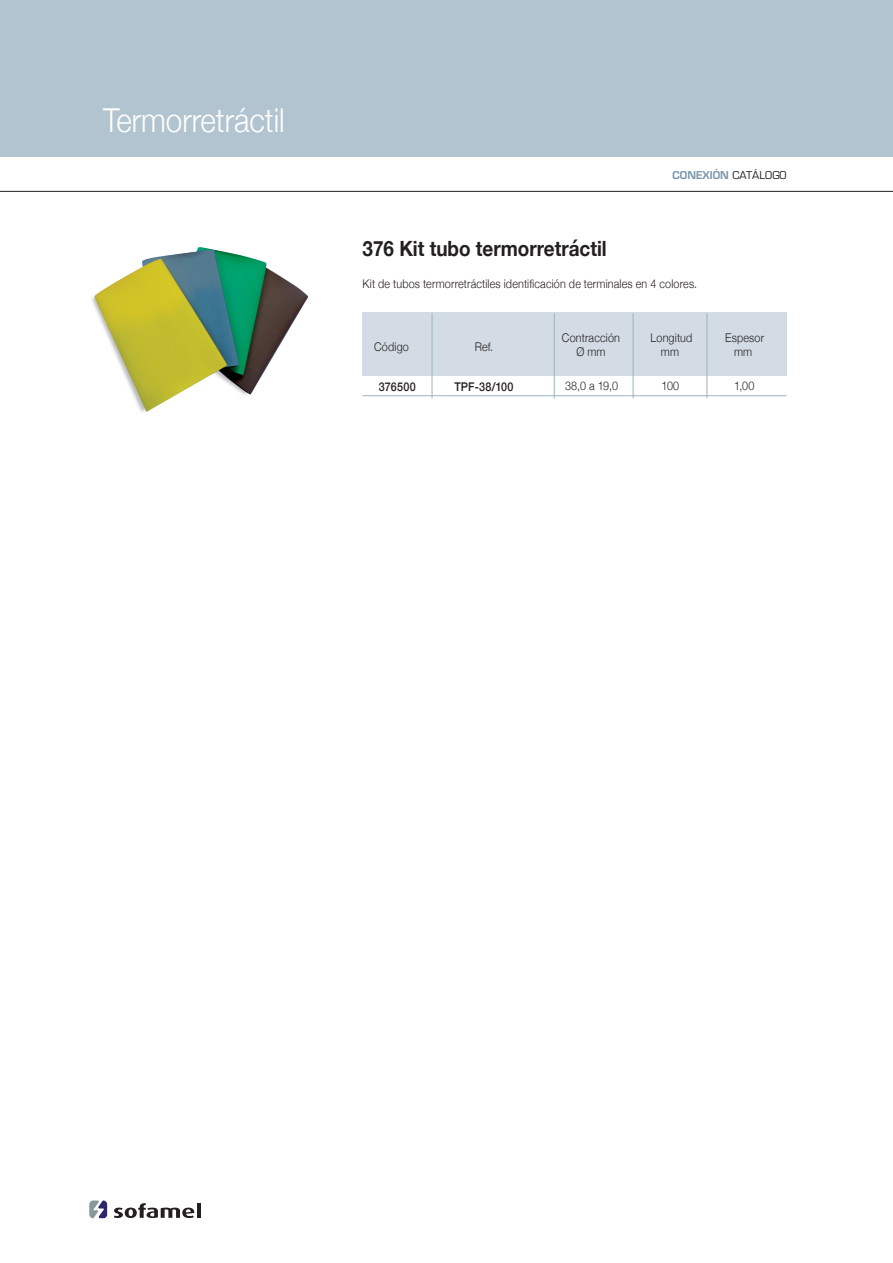
<style>
.page{position:relative;width:893px;height:1263px;background:#fff}
.page>*{position:absolute;margin:0;border:0;box-sizing:border-box;transform-origin:0 0}
.t1{font:300 33px "Helvetica Neue";color:#fff;scale:.9 1}
.t2{font:700 21px "Helvetica Neue";color:#231f20;scale:.9 1}
.t3{font:300 12px "Helvetica Neue";letter-spacing:.015em;color:#231f20;scale:.9 1}
.t4{font:500 12px "Helvetica Neue";letter-spacing:.02em;color:#231f20;scale:.9 1}
.t5{font:600 10.5px "Eurostile";color:#7794ab}
.s1{font-weight:400;color:#231f20}
</style>
<div class="page">
<svg style="left:114px;top:1203px;width:80px;height:15px"></svg>
<hr style="left:197px;top:1203px;width:4px;height:15px;background:#231f20">
<svg style="left:89px;top:1200px;width:18px;height:18px"></svg>
<div style="left:0;top:0;width:893px;height:157px;background:#b2c4cf"></div>
<hr style="left:0;top:191px;width:893px;height:1px;background:#231f20">
<img style="left:92px;top:247px;width:217px;height:165px">
<div style="left:363px;top:312px;width:424px;height:64px;background:#d3dce4"></div>
<hr style="left:432px;top:313px;width:1px;height:85px;background:#9bb3c4">
<hr style="left:707px;top:313px;width:1px;height:85px;background:#9bb3c4">
<hr style="left:633px;top:313px;width:1px;height:85px;background:#9bb3c4">
<hr style="left:554px;top:313px;width:1px;height:85px;background:#9bb3c4">
<hr style="left:363px;top:395px;width:424px;height:1px;background:#9bb3c4">
<p class="t1" style="left:103px;top:93px;width:203px">Termorretráctil</p>
<p class="t5" style="left:672px;top:168px;width:116px">CONEXIÓN <span class="s1">CATÁLOGO</span></p>
<p class="t2" style="left:363px;top:232px;width:273px">376 Kit tubo termorretráctil</p>
<p class="t3" style="left:363px;top:274px;width:373px">Kit de tubos termorretráctiles identificación de terminales en 4 colores.</p>
<p class="t3" style="left:374px;top:337px;width:40px">Código</p>
<p class="t3" style="left:475px;top:337px;width:22px">Ref.</p>
<p class="t3" style="left:562px;top:328px;width:66px">Contracción</p>
<p class="t3" style="left:576px;top:342px;width:34px">Ø mm</p>
<p class="t3" style="left:651px;top:328px;width:48px">Longitud</p>
<p class="t3" style="left:661px;top:342px;width:22px">mm</p>
<p class="t3" style="left:725px;top:328px;width:45px">Espesor</p>
<p class="t3" style="left:734px;top:342px;width:22px">mm</p>
<p class="t4" style="left:379px;top:377px;width:42px">376500</p>
<p class="t4" style="left:454px;top:377px;width:67px">TPF-38/100</p>
<p class="t3" style="left:565px;top:376px;width:60px">38,0 a 19,0</p>
<p class="t3" style="left:661px;top:376px;width:21px">100</p>
<p class="t3" style="left:734px;top:376px;width:24px">1,00</p>
</div>
